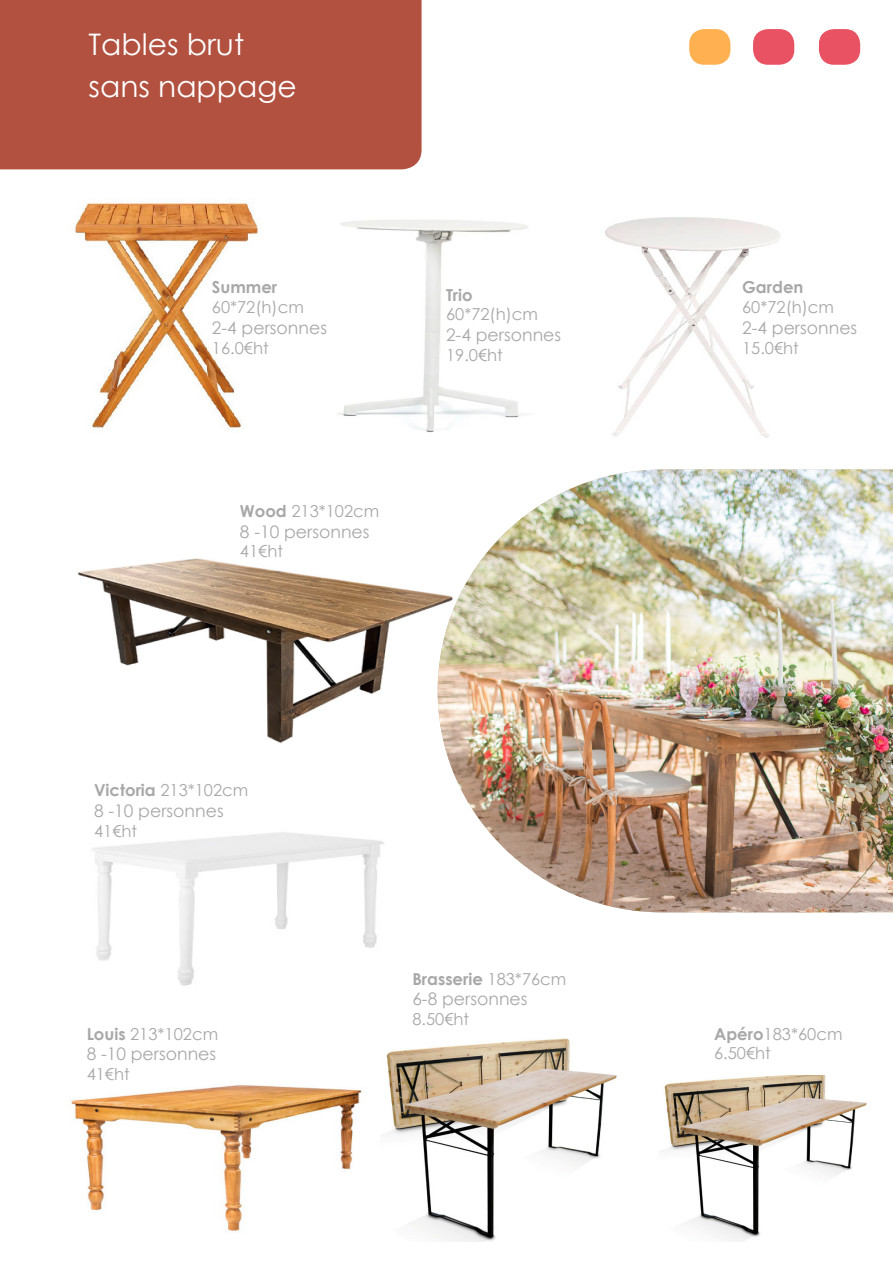
<style>
.page{position:relative;width:893px;height:1263px;background:#fff}
.page>*{position:absolute;margin:0;border:0;box-sizing:border-box;transform-origin:0 0}
.t1{font:29.7px/42.9px "Century Gothic";color:#fff}
.t2{font:17.4px "Century Gothic";color:#a8a8a8}
.t3{font:16.5px/19.8px "Century Gothic";color:#a8a8a8}
.t4{font:700 16.5px "Century Gothic";color:#a8a8a8}
.s1{font-weight:700}
.s2{font-weight:400}
</style>
<div class="page">
<img style="left:92px;top:832px;width:292px;height:154px">
<img style="left:385px;top:1038px;width:232px;height:204px">
<img style="left:663px;top:1076px;width:204px;height:166px">
<img style="left:78px;top:558px;width:360px;height:185px">
<img style="left:70px;top:1084px;width:292px;height:147px">
<div style="left:0;top:0;width:422px;height:169px;background:#b25140"></div>
<div style="left:753px;top:29px;width:41px;height:36px;background:#e85263;border-radius:15px"></div>
<div style="left:819px;top:29px;width:41px;height:36px;background:#e85263;border-radius:15px"></div>
<div style="left:689px;top:29px;width:41px;height:36px;background:#ffb152;border-radius:15px"></div>
<img style="left:337px;top:219px;width:191px;height:214px">
<img style="left:74px;top:202px;width:185px;height:227px">
<img style="left:438px;top:469px;width:455px;height:443px">
<img style="left:605px;top:217px;width:176px;height:221px">
<h1 class="t1" style="left:89px;top:22px;width:210px">Tables brut sans nappage</h1>
<p class="t4" style="left:212px;top:275px;width:67px">Summer</p>
<p class="t3" style="left:212px;top:297px;width:93px">60*72(h)cm</p>
<p class="t2" style="left:212px;top:316px;width:117px">2-4 personnes</p>
<p class="t3" style="left:212px;top:338px;width:58px">16.0€ht</p>
<p class="t3" style="left:240px;top:501px;width:141px"><span class="s1">Wood</span> 213*102cm</p>
<p class="t2" style="left:240px;top:519px;width:131px">8 -10 personnes</p>
<p class="t3" style="left:240px;top:541px;width:45px">41€ht</p>
<p class="t4" style="left:446px;top:282px;width:28px">Trio</p>
<p class="t3" style="left:446px;top:304px;width:93px">60*72(h)cm</p>
<p class="t2" style="left:446px;top:323px;width:117px">2-4 personnes</p>
<p class="t3" style="left:446px;top:345px;width:58px">19.0€ht</p>
<p class="t3" style="left:94px;top:780px;width:156px"><span class="s1">Victoria</span> 213*102cm</p>
<p class="t2" style="left:94px;top:798px;width:131px">8 -10 personnes</p>
<p class="t3" style="left:94px;top:820px;width:45px">41€ht</p>
<p class="t3" style="left:87px;top:1023px;width:133px"><span class="s1">Louis</span> 213*102cm</p>
<p class="t2" style="left:87px;top:1042px;width:131px">8 -10 personnes</p>
<p class="t3" style="left:87px;top:1064px;width:45px">41€ht</p>
<p class="t4" style="left:412px;top:966px;width:156px">Brasserie <span class="s2">183*76cm</span></p>
<p class="t2" style="left:412px;top:987px;width:117px">6-8 personnes</p>
<p class="t3" style="left:412px;top:1009px;width:58px">8.50€ht</p>
<p class="t4" style="left:742px;top:275px;width:63px">Garden</p>
<p class="t3" style="left:742px;top:297px;width:93px">60*72(h)cm</p>
<p class="t2" style="left:742px;top:316px;width:117px">2-4 personnes</p>
<p class="t3" style="left:742px;top:338px;width:58px">15.0€ht</p>
<p class="t3" style="left:714px;top:1023px;width:130px"><span class="s1">Apéro</span>183*60cm<br>6.50€ht</p>
</div>
